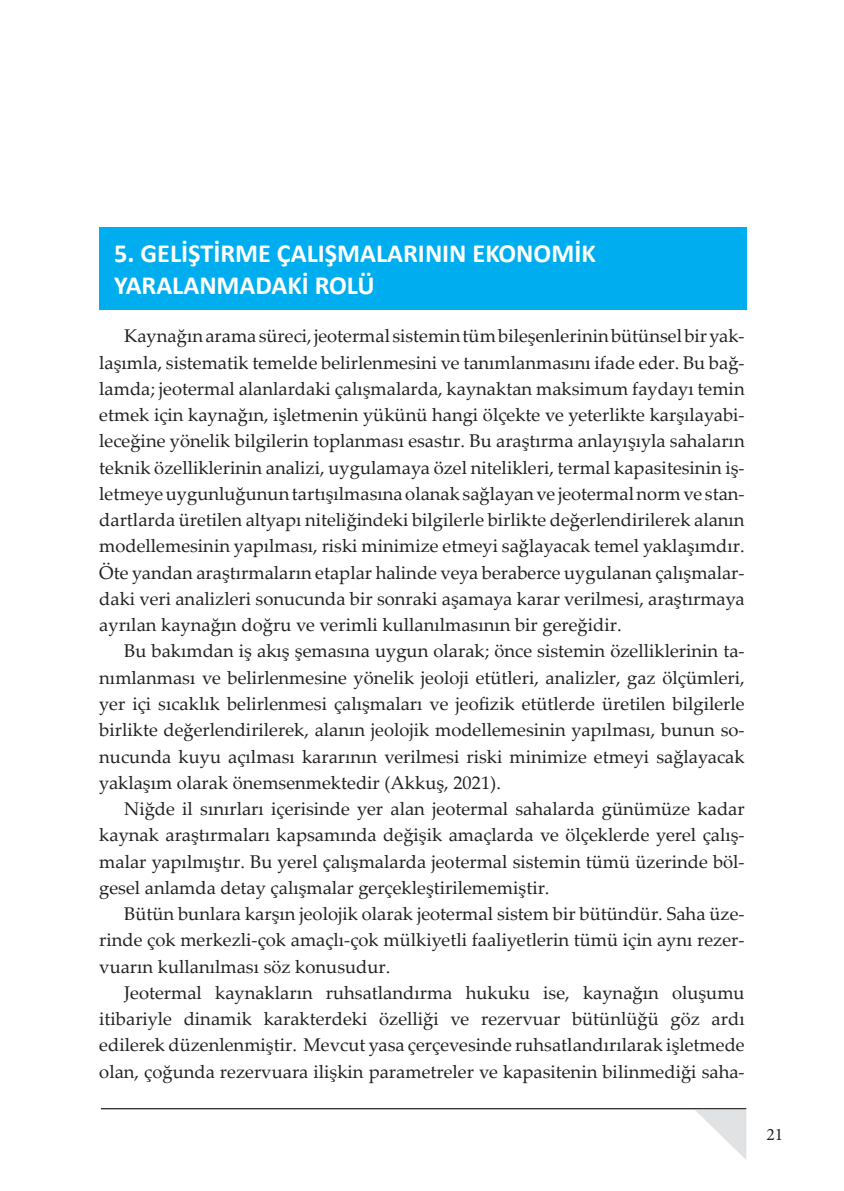
<style>
.page{position:relative;width:844px;height:1191px;background:#fff}
.page>*{position:absolute;margin:0;border:0;box-sizing:border-box;transform-origin:0 0}
._01_bolum{font:700 26.25px/31.5px "Calibri";color:#fff}
.t1{font:18.38px/26.2px "Palatino Linotype";color:#242021;text-align:justify}
.t2{font:17.5px "Minion Pro";color:#231f20}
</style>
<div class="page">
<hr style="left:101px;top:1108px;width:645px;height:1px;background:#231f20">
<svg style="left:695px;top:1110px;width:51px;height:49px"></svg>
<div style="left:99px;top:227px;width:647px;height:82px;background:#00aeef"></div>
<p class="_01_bolum" style="left:114px;top:238px;width:483px">5. GELİŞTİRME ÇALIŞMALARININ EKONOMİK<br>YARALANMADAKİ ROLÜ</p>
<p class="t1" style="left:99px;top:322px;width:646px;text-indent:25px">Kaynağın arama süreci, jeotermal sistemin tüm bileşenlerinin bütünsel bir yak&shy;laşımla, sistematik temelde belirlenmesini ve tanımlanmasını ifade eder. Bu bağ&shy;lamda; jeotermal alanlardaki çalışmalarda, kaynaktan maksimum faydayı temin etmek için kaynağın, işletmenin yükünü hangi ölçekte ve yeterlikte karşılayabi&shy;leceğine yönelik bilgilerin toplanması esastır. Bu araştırma anlayışıyla sahaların teknik özelliklerinin analizi, uygulamaya özel nitelikleri, termal kapasitesinin iş&shy;letmeye uygunluğunun tartışılmasına olanak sağlayan ve jeotermal norm ve stan&shy;dartlarda üretilen altyapı niteliğindeki bilgilerle birlikte değerlendirilerek alanın modellemesinin yapılması, riski minimize etmeyi sağlayacak temel yaklaşımdır.<br>Öte yandan araştırmaların etaplar halinde veya beraberce uygulanan çalışmalar&shy;daki veri analizleri sonucunda bir sonraki aşamaya karar verilmesi, araştırmaya ayrılan kaynağın doğru ve verimli kullanılmasının bir gereğidir.</p>
<p class="t1" style="left:99px;top:637px;width:646px;text-indent:25px">Bu bakımdan iş akış şemasına uygun olarak; önce sistemin özelliklerinin ta&shy;nımlanması ve belirlenmesine yönelik jeoloji etütleri, analizler, gaz ölçümleri, yer içi sıcaklık belirlenmesi çalışmaları ve jeofizik etütlerde üretilen bilgilerle birlikte değerlendirilerek, alanın jeolojik modellemesinin yapılması, bunun so&shy;nucunda kuyu açılması kararının verilmesi riski minimize etmeyi sağlayacak yaklaşım olarak önemsenmektedir (Akkuş, 2021).</p>
<p class="t1" style="left:99px;top:795px;width:646px;text-indent:25px">Niğde il sınırları içerisinde yer alan jeotermal sahalarda günümüze kadar kaynak araştırmaları kapsamında değişik amaçlarda ve ölçeklerde yerel çalış&shy;malar yapılmıştır. Bu yerel çalışmalarda jeotermal sistemin tümü üzerinde böl&shy;gesel anlamda detay çalışmalar gerçekleştirilememiştir.</p>
<p class="t1" style="left:99px;top:900px;width:646px;text-indent:25px">Bütün bunlara karşın jeolojik olarak jeotermal sistem bir bütündür. Saha üze&shy;rinde çok merkezli-çok amaçlı-çok mülkiyetli faaliyetlerin tümü için aynı rezer&shy;vuarın kullanılması söz konusudur.</p>
<p class="t1" style="left:99px;top:978px;width:646px;text-indent:25px">Jeotermal kaynakların ruhsatlandırma hukuku ise, kaynağın oluşumu itibariyle dinamik karakterdeki özelliği ve rezervuar bütünlüğü göz ardı edilerek düzenlenmiştir. Mevcut yasa çerçevesinde ruhsatlandırılarak işletmede olan, çoğunda rezervuara ilişkin parametreler ve kapasitenin bilinmediği saha-</p>
<p class="t2" style="left:766px;top:1123px;width:18px">21</p>
</div>
